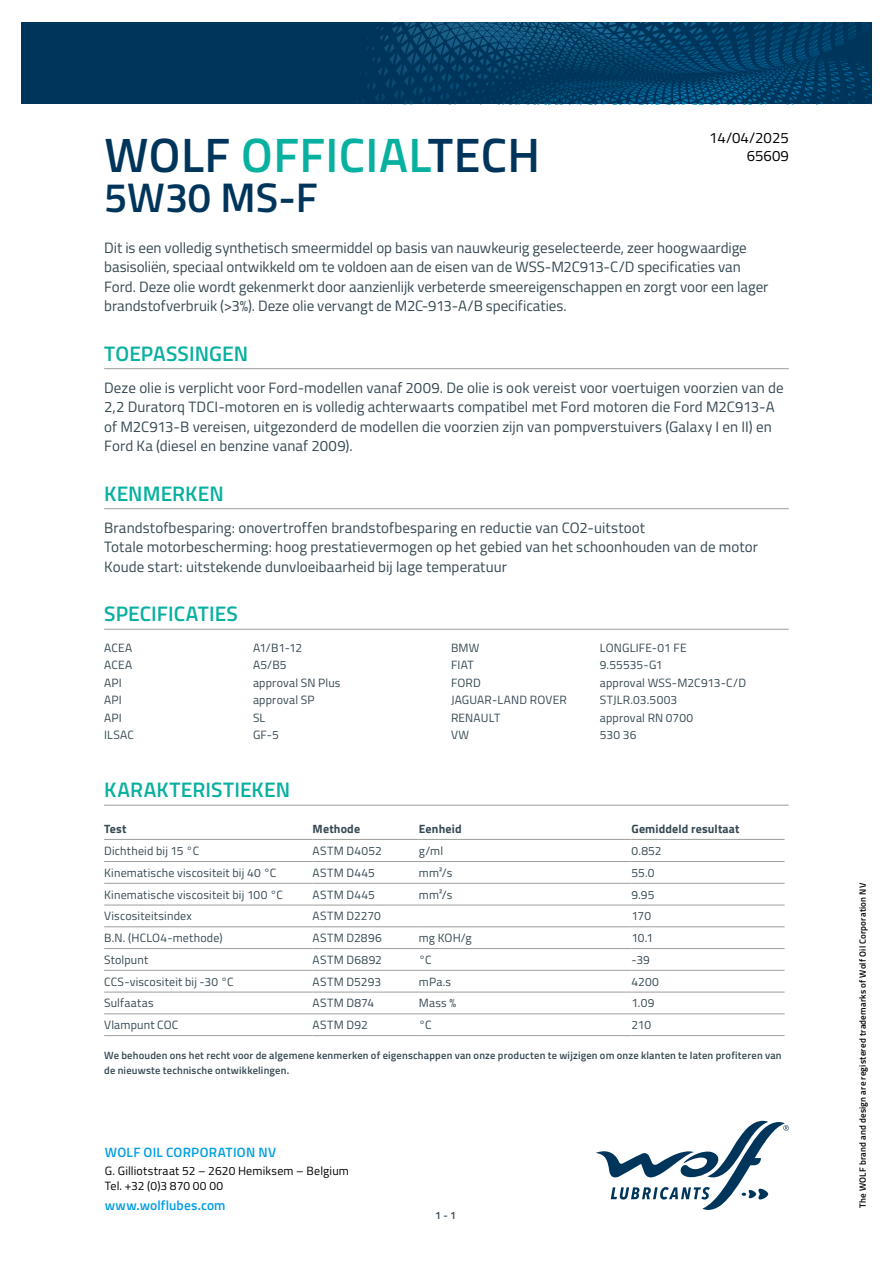
<style>
.page{position:relative;width:893px;height:1263px;background:#fff}
.page>*{position:absolute;margin:0;border:0;box-sizing:border-box;transform-origin:0 0}
.t1{font:600 48.3px "Titillium";letter-spacing:.01em;color:#00355b}
.t2{font:600 41.4px "Titillium";color:#00355b}
.t3{font:600 21px "Titillium";letter-spacing:.005em;color:#08b0a0}
.t4{font:15px/19.5px "Titillium";letter-spacing:.005em;color:#364953}
.t5{font:15px/18px "Titillium";color:#000;text-align:right}
.t6{font:600 13.5px "Titillium";letter-spacing:.015em;color:#009fe3}
.t7{font:12px "Titillium";letter-spacing:.015em;color:#364953}
.t8{font:12px/14.4px "Titillium";letter-spacing:.015em;color:#000}
.t9{font:700 12px "Titillium";letter-spacing:.015em;color:#364953}
.t10{font:600 10.5px/15px "Titillium";letter-spacing:.02em;color:#364953}
.t11{font:600 9px "Titillium";letter-spacing:.025em;color:#000}
.s1{color:#08b0a0}
</style>
<div class="page">
<svg style="left:596px;top:1121px;width:193px;height:89px"></svg>
<svg style="left:21px;top:22px;width:851px;height:82px;background:#013b62"></svg>
<hr style="left:104px;top:368px;width:685px;height:1px;background:#9d9d9c">
<hr style="left:104px;top:508px;width:685px;height:1px;background:#9d9d9c">
<hr style="left:104px;top:629px;width:685px;height:1px;background:#9d9d9c">
<hr style="left:104px;top:805px;width:685px;height:1px;background:#9d9d9c">
<hr style="left:104px;top:839px;width:209px;height:1px;background:#9d9d9c">
<hr style="left:313px;top:839px;width:106px;height:1px;background:#9d9d9c">
<hr style="left:419px;top:839px;width:212px;height:1px;background:#9d9d9c">
<hr style="left:631px;top:839px;width:153px;height:1px;background:#9d9d9c">
<hr style="left:104px;top:861px;width:209px;height:1px;background:#9d9d9c">
<hr style="left:313px;top:861px;width:106px;height:1px;background:#9d9d9c">
<hr style="left:419px;top:861px;width:212px;height:1px;background:#9d9d9c">
<hr style="left:631px;top:861px;width:153px;height:1px;background:#9d9d9c">
<hr style="left:104px;top:883px;width:209px;height:1px;background:#9d9d9c">
<hr style="left:313px;top:883px;width:106px;height:1px;background:#9d9d9c">
<hr style="left:419px;top:883px;width:212px;height:1px;background:#9d9d9c">
<hr style="left:631px;top:883px;width:153px;height:1px;background:#9d9d9c">
<hr style="left:104px;top:905px;width:209px;height:1px;background:#9d9d9c">
<hr style="left:313px;top:905px;width:106px;height:1px;background:#9d9d9c">
<hr style="left:419px;top:905px;width:212px;height:1px;background:#9d9d9c">
<hr style="left:631px;top:905px;width:153px;height:1px;background:#9d9d9c">
<hr style="left:104px;top:926px;width:209px;height:1px;background:#9d9d9c">
<hr style="left:313px;top:926px;width:106px;height:1px;background:#9d9d9c">
<hr style="left:419px;top:926px;width:212px;height:1px;background:#9d9d9c">
<hr style="left:631px;top:926px;width:153px;height:1px;background:#9d9d9c">
<hr style="left:104px;top:948px;width:209px;height:1px;background:#9d9d9c">
<hr style="left:313px;top:948px;width:106px;height:1px;background:#9d9d9c">
<hr style="left:419px;top:948px;width:212px;height:1px;background:#9d9d9c">
<hr style="left:631px;top:948px;width:153px;height:1px;background:#9d9d9c">
<hr style="left:104px;top:970px;width:209px;height:1px;background:#9d9d9c">
<hr style="left:313px;top:970px;width:106px;height:1px;background:#9d9d9c">
<hr style="left:419px;top:970px;width:212px;height:1px;background:#9d9d9c">
<hr style="left:631px;top:970px;width:153px;height:1px;background:#9d9d9c">
<hr style="left:104px;top:992px;width:209px;height:1px;background:#9d9d9c">
<hr style="left:313px;top:992px;width:106px;height:1px;background:#9d9d9c">
<hr style="left:419px;top:992px;width:212px;height:1px;background:#9d9d9c">
<hr style="left:631px;top:992px;width:153px;height:1px;background:#9d9d9c">
<hr style="left:104px;top:1013px;width:209px;height:1px;background:#9d9d9c">
<hr style="left:313px;top:1013px;width:106px;height:1px;background:#9d9d9c">
<hr style="left:419px;top:1013px;width:212px;height:1px;background:#9d9d9c">
<hr style="left:631px;top:1013px;width:153px;height:1px;background:#9d9d9c">
<hr style="left:104px;top:1035px;width:209px;height:1px;background:#9d9d9c">
<hr style="left:313px;top:1035px;width:106px;height:1px;background:#9d9d9c">
<hr style="left:419px;top:1035px;width:212px;height:1px;background:#9d9d9c">
<hr style="left:631px;top:1035px;width:153px;height:1px;background:#9d9d9c">
<p class="t5" style="left:709px;top:128px;width:81px">14/04/2025<br>65609</p>
<h1 class="t1" style="left:104px;top:118px;width:437px">WOLF <span class="s1">OFFICIAL</span>TECH</h1>
<h2 class="t2" style="left:104px;top:166px;width:215px">5W30 MS-F</h2>
<p class="t4" style="left:104px;top:237px;width:666px">Dit is een volledig synthetisch smeermiddel op basis van nauwkeurig geselecteerde, zeer hoogwaardige basisoliën, speciaal ontwikkeld om te voldoen aan de eisen van de WSS-M2C913-C/D specificaties van Ford. Deze olie wordt gekenmerkt door aanzienlijk verbeterde smeereigenschappen en zorgt voor een lager brandstofverbruik (&gt;3%). Deze olie vervangt de M2C-913-A/B specificaties.</p>
<h3 class="t3" style="left:104px;top:337px;width:145px">TOEPASSINGEN</h3>
<p class="t4" style="left:104px;top:377px;width:681px">Deze olie is verplicht voor Ford-modellen vanaf 2009. De olie is ook vereist voor voertuigen voorzien van de 2,2 Duratorq TDCI-motoren en is volledig achterwaarts compatibel met Ford motoren die Ford M2C913-A of M2C913-B vereisen, uitgezonderd de modellen die voorzien zijn van pompverstuivers (Galaxy I en II) en Ford Ka (diesel en benzine vanaf 2009).</p>
<h3 class="t3" style="left:104px;top:477px;width:121px">KENMERKEN</h3>
<p class="t4" style="left:104px;top:517px;width:655px">Brandstofbesparing: onovertroffen brandstofbesparing en reductie van CO2-uitstoot<br>Totale motorbescherming: hoog prestatievermogen op het gebied van het schoonhouden van de motor<br>Koude start: uitstekende dunvloeibaarheid bij lage temperatuur</p>
<h3 class="t3" style="left:104px;top:598px;width:135px">SPECIFICATIES</h3>
<p class="t7" style="left:104px;top:639px;width:30px">ACEA</p>
<p class="t7" style="left:253px;top:639px;width:51px">A1/B1-12</p>
<p class="t7" style="left:104px;top:656px;width:30px">ACEA</p>
<p class="t7" style="left:253px;top:656px;width:35px">A5/B5</p>
<p class="t7" style="left:104px;top:674px;width:19px">API</p>
<p class="t7" style="left:253px;top:674px;width:89px">approval SN Plus</p>
<p class="t7" style="left:104px;top:691px;width:19px">API</p>
<p class="t7" style="left:253px;top:691px;width:63px">approval SP</p>
<p class="t7" style="left:104px;top:709px;width:19px">API</p>
<p class="t7" style="left:253px;top:709px;width:14px">SL</p>
<p class="t7" style="left:104px;top:726px;width:31px">ILSAC</p>
<p class="t7" style="left:253px;top:726px;width:27px">GF-5</p>
<p class="t7" style="left:451px;top:639px;width:30px">BMW</p>
<p class="t7" style="left:600px;top:639px;width:88px">LONGLIFE-01 FE</p>
<p class="t7" style="left:451px;top:656px;width:24px">FIAT</p>
<p class="t7" style="left:600px;top:656px;width:64px">9.55535-G1</p>
<p class="t7" style="left:451px;top:674px;width:31px">FORD</p>
<p class="t7" style="left:600px;top:674px;width:148px">approval WSS-M2C913-C/D</p>
<p class="t7" style="left:451px;top:691px;width:117px">JAGUAR-LAND ROVER</p>
<p class="t7" style="left:600px;top:691px;width:79px">STJLR.03.5003</p>
<p class="t7" style="left:451px;top:709px;width:51px">RENAULT</p>
<p class="t7" style="left:600px;top:709px;width:95px">approval RN 0700</p>
<p class="t7" style="left:451px;top:726px;width:20px">VW</p>
<p class="t7" style="left:600px;top:726px;width:38px">530 36</p>
<h3 class="t3" style="left:104px;top:774px;width:187px">KARAKTERISTIEKEN</h3>
<p class="t9" style="left:104px;top:820px;width:24px">Test</p>
<p class="t9" style="left:313px;top:820px;width:49px">Methode</p>
<p class="t9" style="left:419px;top:820px;width:44px">Eenheid</p>
<p class="t9" style="left:631px;top:820px;width:110px">Gemiddeld resultaat</p>
<p class="t7" style="left:104px;top:842px;width:97px">Dichtheid bij 15 °C</p>
<p class="t7" style="left:313px;top:842px;width:71px">ASTM D4052</p>
<p class="t7" style="left:419px;top:842px;width:26px">g/ml</p>
<p class="t7" style="left:631px;top:842px;width:32px">0.852</p>
<p class="t7" style="left:104px;top:864px;width:174px">Kinematische viscositeit bij 40 °C</p>
<p class="t7" style="left:313px;top:864px;width:64px">ASTM D445</p>
<p class="t7" style="left:419px;top:864px;width:35px">mm²/s</p>
<p class="t7" style="left:631px;top:864px;width:25px">55.0</p>
<p class="t7" style="left:104px;top:886px;width:180px">Kinematische viscositeit bij 100 °C</p>
<p class="t7" style="left:313px;top:886px;width:64px">ASTM D445</p>
<p class="t7" style="left:419px;top:886px;width:35px">mm²/s</p>
<p class="t7" style="left:631px;top:886px;width:25px">9.95</p>
<p class="t7" style="left:104px;top:907px;width:89px">Viscositeitsindex</p>
<p class="t7" style="left:313px;top:907px;width:70px">ASTM D2270</p>
<p class="t7" style="left:631px;top:907px;width:21px">170</p>
<p class="t7" style="left:104px;top:929px;width:120px">B.N. (HCLO4-methode)</p>
<p class="t7" style="left:313px;top:929px;width:71px">ASTM D2896</p>
<p class="t7" style="left:419px;top:929px;width:54px">mg KOH/g</p>
<p class="t7" style="left:631px;top:929px;width:23px">10.1</p>
<p class="t7" style="left:104px;top:951px;width:46px">Stolpunt</p>
<p class="t7" style="left:313px;top:951px;width:71px">ASTM D6892</p>
<p class="t7" style="left:419px;top:951px;width:14px">°C</p>
<p class="t7" style="left:631px;top:951px;width:20px">-39</p>
<p class="t7" style="left:104px;top:973px;width:131px">CCS-viscositeit bij -30 °C</p>
<p class="t7" style="left:313px;top:973px;width:70px">ASTM D5293</p>
<p class="t7" style="left:419px;top:973px;width:34px">mPa.s</p>
<p class="t7" style="left:631px;top:973px;width:29px">4200</p>
<p class="t7" style="left:104px;top:994px;width:51px">Sulfaatas</p>
<p class="t7" style="left:313px;top:994px;width:63px">ASTM D874</p>
<p class="t7" style="left:419px;top:994px;width:39px">Mass %</p>
<p class="t7" style="left:631px;top:994px;width:25px">1.09</p>
<p class="t7" style="left:104px;top:1016px;width:76px">Vlampunt COC</p>
<p class="t7" style="left:313px;top:1016px;width:57px">ASTM D92</p>
<p class="t7" style="left:419px;top:1016px;width:14px">°C</p>
<p class="t7" style="left:631px;top:1016px;width:21px">210</p>
<p class="t10" style="left:104px;top:1048px;width:679px">We behouden ons het recht voor de algemene kenmerken of eigenschappen van onze producten te wijzigen om onze klanten te laten profiteren van de nieuwste technische ontwikkelingen.</p>
<p class="t6" style="left:105px;top:1142px;width:173px">WOLF OIL CORPORATION NV</p>
<p class="t8" style="left:105px;top:1163px;width:246px">G. Gilliotstraat 52 – 2620 Hemiksem – Belgium<br>Tel. +32 (0)3 870 00 00</p>
<p class="t6" style="left:105px;top:1195px;width:122px">www.wolflubes.com</p>
<p class="t10" style="left:435px;top:1207px;width:22px">1 - 1</p>
<p class="t11" style="left:856px;top:1208px;width:326px;rotate:-90deg">The WOLF brand and design are registered trademarks of Wolf Oil Corporation NV</p>
</div>
